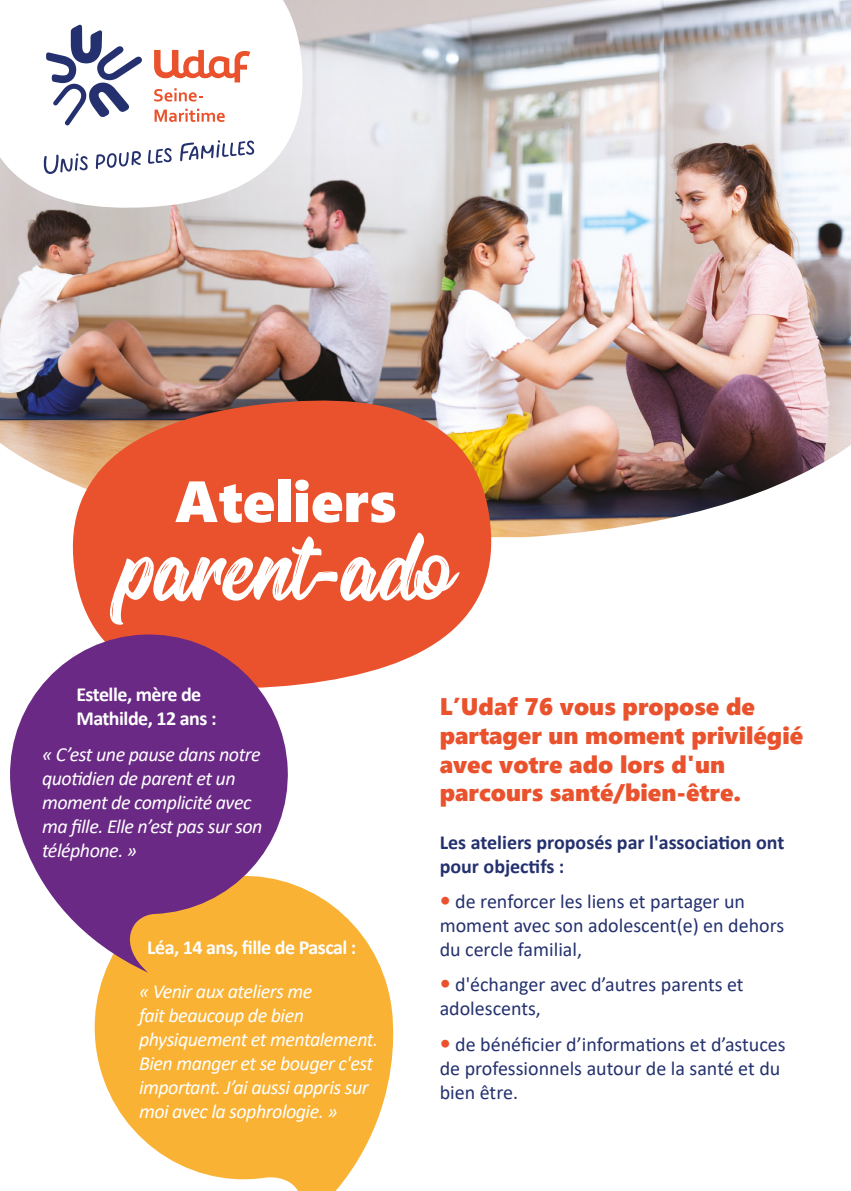
<style>
.page{position:relative;width:851px;height:1191px;background:#fff}
.page>*{position:absolute;margin:0;border:0;box-sizing:border-box;transform-origin:0 0}
.t1{font:124px "Oraqle Script";color:#fff}
.t2{font:58px "Segoe UI Black";color:#fff}
.t3{font:24px/28.8px "Segoe UI Black";color:#e9522c}
.t4{font:italic 20px/24px "Calibri";letter-spacing:-.025em;color:#fff}
.t5{font:20px/24px "Calibri";color:#24316e}
.t6{font:700 20px/24px "Calibri";letter-spacing:-.025em;color:#fff}
.t7{font:700 20px/24px "Calibri";color:#24316e}
</style>
<div class="page">
<img style="left:0;top:0;width:850px;height:537px">
<svg style="left:94px;top:883px;width:300px;height:308px;fill:#f9b234"></svg>
<svg style="left:0;top:0;width:303px;height:209px"></svg>
<svg style="left:46px;top:24px;width:96px;height:102px"></svg>
<svg style="left:154px;top:50px;width:96px;height:32px"></svg>
<svg style="left:96px;top:151px;width:45px;height:18px"></svg>
<svg style="left:43px;top:153px;width:45px;height:21px"></svg>
<svg style="left:148px;top:148px;width:24px;height:16px"></svg>
<svg style="left:180px;top:140px;width:74px;height:21px"></svg>
<svg style="left:154px;top:88px;width:48px;height:14px"></svg>
<svg style="left:154px;top:109px;width:71px;height:13px"></svg>
<svg style="left:71px;top:399px;width:421px;height:287px;background:#e36441"></svg>
<svg style="left:10px;top:631px;width:281px;height:341px;fill:#6a2985"></svg>
<p class="t2" style="left:175px;top:459px;width:223px">Ateliers</p>
<p class="t1" style="left:120px;top:507px;width:333px">parent-ado</p>
<p class="t6" style="left:76px;top:681px;width:142px">Estelle, mère de<br>Mathilde, 12 ans :</p>
<p class="t4" style="left:42px;top:741px;width:222px">« C’est une pause dans notre quotidien de parent et un moment de complicité avec ma fille. Elle n’est pas sur son téléphone. »</p>
<p class="t6" style="left:147px;top:935px;width:211px">Léa, 14 ans, fille de Pascal :</p>
<p class="t4" style="left:139px;top:978px;width:240px">« Venir aux ateliers me<br>fait beaucoup de bien physiquement et mentalement.<br>Bien manger et se bouger c'est important. J’ai aussi appris sur moi avec la sophrologie. »</p>
<p class="t3" style="left:439px;top:690px;width:365px">L’Udaf 76 vous propose de partager un moment privilégié avec votre ado lors d'un parcours santé/bien-être.</p>
<p class="t7" style="left:439px;top:829px;width:346px">Les ateliers proposés par l'association ont pour objectifs :</p>
<p class="t5" style="left:439px;top:888px;width:346px;text-indent:16px">de renforcer les liens et partager un moment avec son adolescent(e) en dehors du cercle familial,</p>
<p class="t5" style="left:439px;top:972px;width:305px;text-indent:16px">d'échanger avec d’autres parents et adolescents,</p>
<p class="t5" style="left:439px;top:1031px;width:347px;text-indent:16px">de bénéficier d’informations et d’astuces de professionnels autour de la santé et du bien être.</p>
</div>
